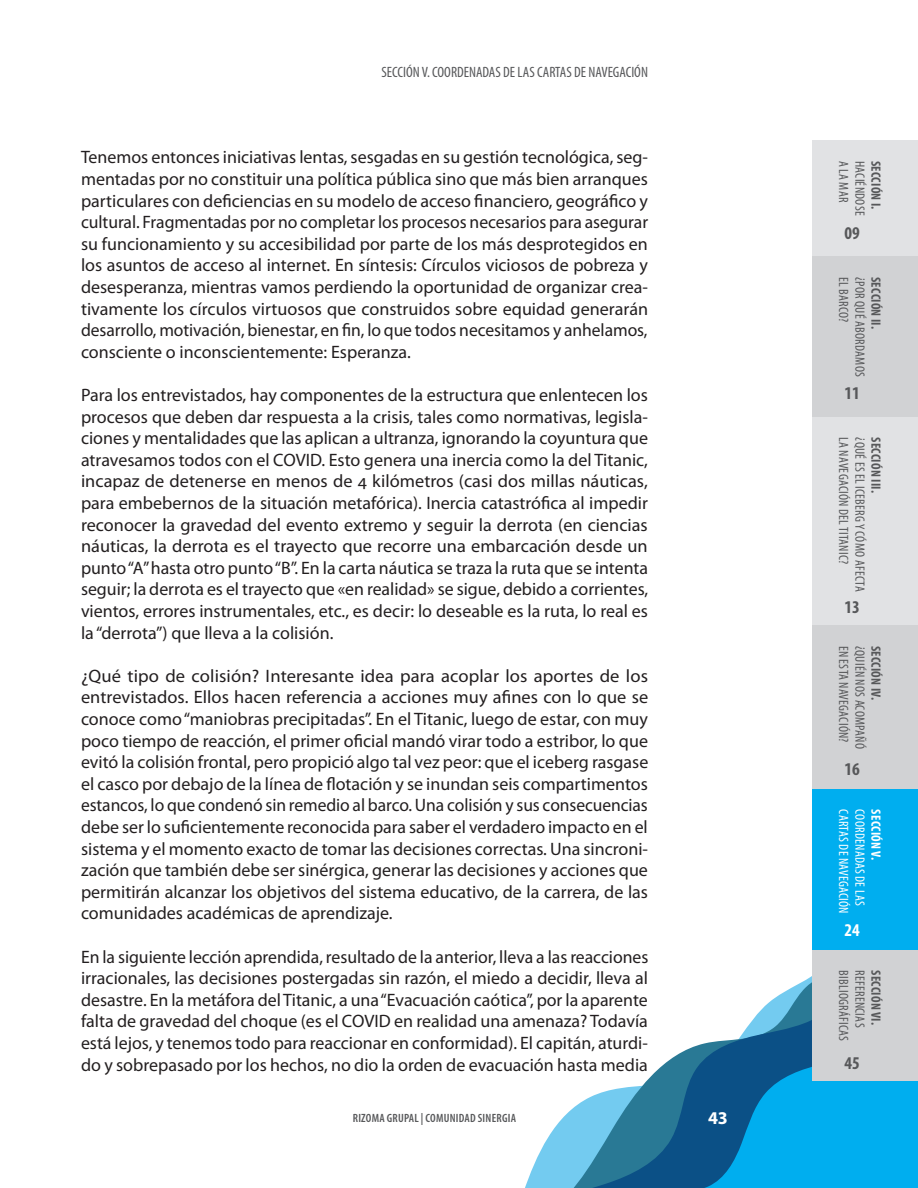
<style>
.page{position:relative;width:918px;height:1188px;background:#fff}
.page>*{position:absolute;margin:0;border:0;box-sizing:border-box;transform-origin:0 0}
.t1{font:18px/21.6px "Myriad Pro";color:#231f20;text-align:justify}
.t2{font:700 condensed 18px "Myriad Pro";color:#57585a}
.t3{font:700 18px "Myriad Pro";color:#fff}
.t4{font:700 condensed 18px "Myriad Pro";color:#fff}
.t5{font:condensed 15px "Myriad Pro";color:#57585a}
.t6{font:condensed 13.5px "Myriad Pro";letter-spacing:.02em;color:#57585a}
.t7{font:700 condensed 13.5px "Myriad Pro";letter-spacing:.02em;color:#57585a}
.t8{font:condensed 13.5px "Myriad Pro";letter-spacing:.02em;color:#fff}
.t9{font:700 condensed 13.5px "Myriad Pro";letter-spacing:.02em;color:#fff}
.t10{font:600 condensed 12px "Myriad Pro";letter-spacing:.02em;color:#57585a}
</style>
<div class="page">
<svg style="left:525px;top:991px;width:393px;height:197px"></svg>
<div style="left:812px;top:140px;width:106px;height:116px;background:#e1e2e4"></div>
<div style="left:812px;top:256px;width:106px;height:161px;background:#d1d2d4"></div>
<div style="left:812px;top:417px;width:106px;height:208px;background:#e1e2e4"></div>
<div style="left:812px;top:625px;width:106px;height:164px;background:#d1d2d4"></div>
<div style="left:812px;top:950px;width:106px;height:131px;background:#d1d2d4"></div>
<div style="left:812px;top:789px;width:106px;height:161px;background:#00aeef"></div>
<p class="t5" style="left:382px;top:63px;width:268px">SECCIÓN V. COORDENADAS DE LAS CARTAS DE NAVEGACIÓN</p>
<p class="t1" style="left:81px;top:146px;width:569px">Tenemos entonces iniciativas lentas, sesgadas en su gestión tecnológica, seg&shy;mentadas por no constituir una política pública sino que más bien arranques particulares con deficiencias en su modelo de acceso financiero, geográfico y cultural. Fragmentadas por no completar los procesos necesarios para asegurar su funcionamiento y su accesibilidad por parte de los más desprotegidos en los asuntos de acceso al internet. En síntesis: Círculos viciosos de pobreza y desesperanza, mientras vamos perdiendo la oportunidad de organizar crea&shy;tivamente los círculos virtuosos que construidos sobre equidad generarán desarrollo, motivación, bienestar, en fin, lo que todos necesitamos y anhelamos, consciente o inconscientemente: Esperanza.</p>
<p class="t1" style="left:81px;top:384px;width:569px">Para los entrevistados, hay componentes de la estructura que enlentecen los procesos que deben dar respuesta a la crisis, tales como normativas, legisla&shy;ciones y mentalidades que las aplican a ultranza, ignorando la coyuntura que atravesamos todos con el COVID. Esto genera una inercia como la del Titanic, incapaz de detenerse en menos de 4 kilómetros (casi dos millas náuticas, para embebernos de la situación metafórica). Inercia catastrófica al impedir reconocer la gravedad del evento extremo y seguir la derrota (en ciencias náuticas, la derrota es el trayecto que recorre una embarcación desde un punto “A” hasta otro punto “B”. En la carta náutica se traza la ruta que se intenta seguir; la derrota es el trayecto que «en realidad» se sigue, debido a corrientes, vientos, errores instrumentales, etc., es decir: lo deseable es la ruta, lo real es la “derrota”) que lleva a la colisión.</p>
<p class="t1" style="left:81px;top:665px;width:569px">¿Qué tipo de colisión? Interesante idea para acoplar los aportes de los entrevistados. Ellos hacen referencia a acciones muy afines con lo que se conoce como “maniobras precipitadas”. En el Titanic, luego de estar, con muy poco tiempo de reacción, el primer oficial mandó virar todo a estribor, lo que evitó la colisión frontal, pero propició algo tal vez peor: que el iceberg rasgase el casco por debajo de la línea de flotación y se inundan seis compartimentos estancos, lo que condenó sin remedio al barco. Una colisión y sus consecuencias debe ser lo suficientemente reconocida para saber el verdadero impacto en el sistema y el momento exacto de tomar las decisiones correctas. Una sincroni&shy;zación que también debe ser sinérgica, generar las decisiones y acciones que permitirán alcanzar los objetivos del sistema educativo, de la carrera, de las comunidades académicas de aprendizaje.</p>
<p class="t1" style="left:81px;top:945px;width:569px">En la siguiente lección aprendida, resultado de la anterior, lleva a las reacciones irracionales, las decisiones postergadas sin razón, el miedo a decidir, lleva al desastre. En la metáfora del Titanic, a una “Evacuación caótica”, por la aparente falta de gravedad del choque (es el COVID en realidad una amenaza? Todavía está lejos, y tenemos todo para reaccionar en conformidad). El capitán, aturdi&shy;do y sobrepasado por los hechos, no dio la orden de evacuación hasta media</p>
<p class="t10" style="left:353px;top:1110px;width:165px">RIZOMA GRUPAL | COMUNIDAD SINERGIA</p>
<p class="t3" style="left:708px;top:1106px;width:21px">43</p>
<p class="t6" style="left:852px;top:161px;width:43px;rotate:90deg">A LA MAR</p>
<p class="t6" style="left:868px;top:161px;width:56px;rotate:90deg">HACIÉNDOSE</p>
<p class="t7" style="left:884px;top:161px;width:50px;rotate:90deg">SECCIÓN I.</p>
<p class="t2" style="left:844px;top:221px;width:17px">09</p>
<p class="t6" style="left:852px;top:277px;width:47px;rotate:90deg">EL BARCO?</p>
<p class="t6" style="left:868px;top:277px;width:101px;rotate:90deg">¿POR QUÉ ABORDAMOS</p>
<p class="t7" style="left:884px;top:277px;width:54px;rotate:90deg">SECCIÓN II.</p>
<p class="t2" style="left:844px;top:382px;width:17px">11</p>
<p class="t6" style="left:852px;top:437px;width:128px;rotate:90deg">LA NAVEGACIÓN DEL TITANIC?</p>
<p class="t6" style="left:868px;top:437px;width:156px;rotate:90deg">¿QUÉ ES EL ICEBERG Y CÓMO AFECTA</p>
<p class="t7" style="left:884px;top:437px;width:57px;rotate:90deg">SECCIÓN III.</p>
<p class="t2" style="left:844px;top:596px;width:17px">13</p>
<p class="t6" style="left:852px;top:646px;width:98px;rotate:90deg">EN ESTA NAVEGACIÓN?</p>
<p class="t6" style="left:868px;top:646px;width:105px;rotate:90deg">¿QUIÉN NOS ACOMPAÑÓ</p>
<p class="t7" style="left:884px;top:646px;width:56px;rotate:90deg">SECCIÓN IV.</p>
<p class="t2" style="left:844px;top:758px;width:17px">16</p>
<p class="t8" style="left:852px;top:809px;width:106px;rotate:90deg">CARTAS DE NAVEGACIÓN</p>
<p class="t8" style="left:868px;top:809px;width:98px;rotate:90deg">COORDENADAS DE LAS</p>
<p class="t9" style="left:884px;top:809px;width:52px;rotate:90deg">SECCIÓN V.</p>
<p class="t4" style="left:844px;top:919px;width:17px">24</p>
<p class="t6" style="left:852px;top:970px;width:73px;rotate:90deg">BIBLIOGRÁFICAS</p>
<p class="t6" style="left:868px;top:970px;width:59px;rotate:90deg">REFERENCIAS</p>
<p class="t7" style="left:884px;top:970px;width:56px;rotate:90deg">SECCIÓN VI.</p>
<p class="t2" style="left:844px;top:1051px;width:17px">45</p>
</div>
